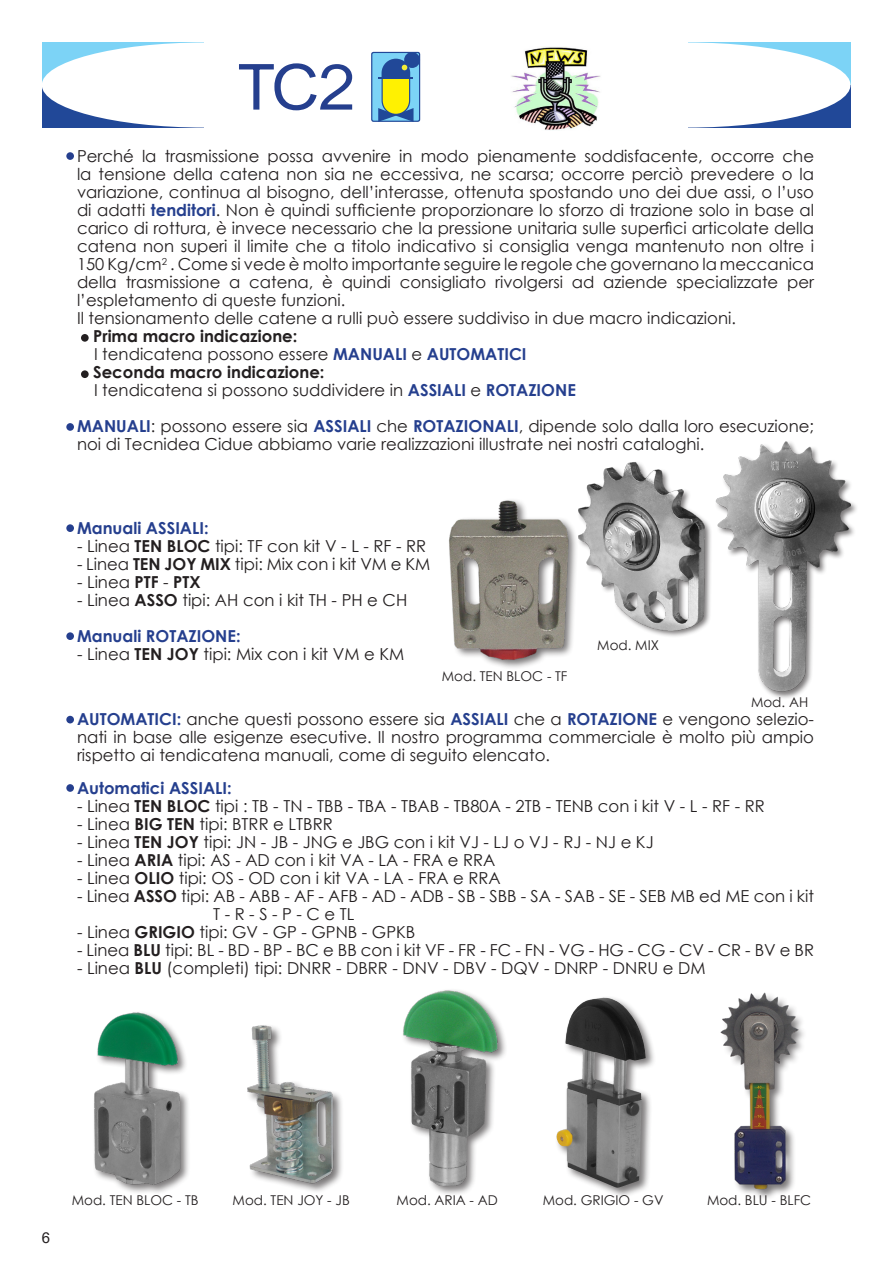
<style>
.page{position:relative;width:893px;height:1263px;background:#fff}
.page>*{position:absolute;margin:0;border:0;box-sizing:border-box;transform-origin:0 0}
.t1{font:16.5px/18px "Century Gothic";color:#231f20}
.t2{font:700 16.5px "Century Gothic";color:#253f8e}
.t3{font:700 16.5px "Century Gothic";color:#231f20}
.pag_sx{font:15px "Arial";color:#231f20}
.t4{font:13.5px "Century Gothic";color:#231f20}
.s1{font-weight:700;color:#253f8e}
.s2{font-weight:700}
</style>
<div class="page">
<div style="left:42px;top:43px;width:808px;height:42px;background:#7cd3f6"></div>
<div style="left:42px;top:85px;width:808px;height:43px;background:#214898"></div>
<div style="left:42px;top:43px;width:325px;height:85px;background:#fff;border-radius:50%"></div>
<div style="left:525px;top:43px;width:325px;height:85px;background:#fff;border-radius:50%"></div>
<div style="left:205px;top:36px;width:483px;height:102px;background:#fff"></div>
<svg style="left:371px;top:52px;width:49px;height:70px"></svg>
<hr style="left:379px;top:77px;width:34px;height:2px;background:#214898">
<svg style="left:239px;top:63px;width:114px;height:48px"></svg>
<img style="left:511px;top:47px;width:90px;height:83px">
<div style="left:448px;top:498px;width:130px;height:172px;background:#231f20;opacity:.6"></div>
<img style="left:449px;top:498px;width:120px;height:163px">
<img style="left:576px;top:462px;width:130px;height:177px">
<div style="left:715px;top:440px;width:143px;height:259px;background:#231f20;opacity:.6"></div>
<img style="left:706px;top:440px;width:144px;height:255px">
<img style="left:94px;top:1012px;width:95px;height:181px">
<div style="left:246px;top:1024px;width:98px;height:169px;background:#231f20;opacity:.6"></div>
<img style="left:246px;top:1024px;width:98px;height:164px">
<img style="left:403px;top:990px;width:103px;height:205px">
<div style="left:554px;top:996px;width:102px;height:202px;background:#231f20;opacity:.6"></div>
<img style="left:565px;top:997px;width:38px;height:71px">
<div style="left:720px;top:991px;width:87px;height:209px;background:#231f20;opacity:.6"></div>
<img style="left:720px;top:992px;width:79px;height:198px">
<div style="left:66px;top:152px;width:8px;height:8px;background:#253f8e;border-radius:50%"></div>
<div style="left:81px;top:370px;width:8px;height:8px;background:#231f20;border-radius:50%"></div>
<div style="left:81px;top:334px;width:8px;height:8px;background:#231f20;border-radius:50%"></div>
<div style="left:66px;top:423px;width:8px;height:8px;background:#253f8e;border-radius:50%"></div>
<div style="left:66px;top:524px;width:8px;height:8px;background:#253f8e;border-radius:50%"></div>
<div style="left:66px;top:632px;width:8px;height:8px;background:#253f8e;border-radius:50%"></div>
<div style="left:66px;top:716px;width:8px;height:7px;background:#253f8e;border-radius:50%"></div>
<div style="left:66px;top:784px;width:8px;height:8px;background:#253f8e;border-radius:50%"></div>
<p class="t1" style="left:77px;top:147px;width:739px">Perché la trasmissione possa avvenire in modo pienamente soddisfacente, occorre che la tensione della catena non sia ne eccessiva, ne scarsa; occorre perciò prevedere o la</p>
<p class="t1" style="left:77px;top:183px;width:739px;text-align:justify">variazione, continua al bisogno, dell’interasse, ottenuta spostando uno dei due assi, o l’uso di adatti <span class="s1">tenditori</span>. Non è quindi sufficiente proporzionare lo sforzo di trazione solo in base al carico di rottura, è invece necessario che la pressione unitaria sulle superfici articolate della catena non superi il limite che a titolo indicativo si consiglia venga mantenuto non oltre i</p>
<p class="t1" style="left:77px;top:255px;width:739px">150 Kg/cm<sup>2</sup> . Come si vede è molto importante seguire le regole che governano la meccanica</p>
<p class="t1" style="left:77px;top:273px;width:739px">della trasmissione a catena, è quindi consigliato rivolgersi ad aziende specializzate per</p>
<p class="t1" style="left:77px;top:291px;width:270px">l’espletamento di queste funzioni.</p>
<p class="t1" style="left:77px;top:309px;width:660px">Il tensionamento delle catene a rulli può essere suddiviso in due macro indicazioni.</p>
<p class="t3" style="left:82px;top:323px;width:217px">- Prima macro indicazione:</p>
<p class="t1" style="left:94px;top:345px;width:434px">I tendicatena possono essere <span class="s1">MANUALI</span> e <span class="s1">AUTOMATICI</span></p>
<p class="t3" style="left:82px;top:359px;width:244px">- Seconda macro indicazione:</p>
<p class="t1" style="left:94px;top:381px;width:483px">I tendicatena si possono suddividere in <span class="s1">ASSIALI</span> e <span class="s1">ROTAZIONE</span></p>
<p class="t1" style="left:77px;top:417px;width:739px"><span class="s1">MANUALI</span>: possono essere sia <span class="s1">ASSIALI</span> che <span class="s1">ROTAZIONALI</span>, dipende solo dalla loro esecuzione; noi di Tecnidea Cidue abbiamo varie realizzazioni illustrate nei nostri cataloghi.</p>
<p class="t2" style="left:77px;top:515px;width:133px">Manuali ASSIALI:</p>
<p class="t1" style="left:77px;top:536px;width:351px">- Linea <span class="s2">TEN BLOC</span> tipi: TF con kit V - L - RF - RR</p>
<p class="t1" style="left:77px;top:554px;width:355px">- Linea <span class="s2">TEN JOY MIX</span> tipi: Mix con i kit VM e KM</p>
<p class="t1" style="left:77px;top:572px;width:125px">- Linea <span class="s2">PTF</span> - <span class="s2">PTX</span></p>
<p class="t1" style="left:77px;top:590px;width:332px">- Linea <span class="s2">ASSO</span> tipi: AH con i kit TH - PH e CH</p>
<p class="t2" style="left:77px;top:623px;width:165px">Manuali ROTAZIONE:</p>
<p class="t1" style="left:77px;top:644px;width:329px">- Linea <span class="s2">TEN JOY</span> tipi: Mix con i kit VM e KM</p>
<p class="t4" style="left:442px;top:666px;width:127px">Mod. TEN BLOC - TF</p>
<p class="t4" style="left:597px;top:636px;width:63px">Mod. MIX</p>
<p class="t4" style="left:751px;top:692px;width:59px">Mod. AH</p>
<p class="t1" style="left:77px;top:710px;width:739px;text-align:justify"><span class="s1">AUTOMATICI:</span> anche questi possono essere sia <span class="s1">ASSIALI</span> che a <span class="s1">ROTAZIONE</span> e vengono selezio&shy;nati in base alle esigenze esecutive. Il nostro programma commerciale è molto più ampio rispetto ai tendicatena manuali, come di seguito elencato.</p>
<p class="t2" style="left:77px;top:775px;width:156px">Automatici ASSIALI:</p>
<p class="t1" style="left:77px;top:796px;width:689px">- Linea <span class="s2">TEN BLOC</span> tipi : TB - TN - TBB - TBA - TBAB - TB80A - 2TB - TENB con i kit V - L - RF - RR</p>
<p class="t1" style="left:77px;top:814px;width:257px">- Linea <span class="s2">BIG TEN</span> tipi: BTRR e LTBRR</p>
<p class="t1" style="left:77px;top:832px;width:578px">- Linea <span class="s2">TEN JOY</span> tipi: JN - JB - JNG e JBG con i kit VJ - LJ o VJ - RJ - NJ e KJ</p>
<p class="t1" style="left:77px;top:850px;width:420px">- Linea <span class="s2">ARIA</span> tipi: AS - AD con i kit VA - LA - FRA e RRA</p>
<p class="t1" style="left:77px;top:868px;width:425px">- Linea <span class="s2">OLIO</span> tipi: OS - OD con i kit VA - LA - FRA e RRA</p>
<p class="t1" style="left:77px;top:886px;width:739px">- Linea <span class="s2">ASSO</span> tipi: AB - ABB - AF - AFB - AD - ADB - SB - SBB - SA - SAB - SE - SEB MB ed ME con i kit</p>
<p class="t1" style="left:213px;top:904px;width:143px">T - R - S - P - C e TL</p>
<p class="t1" style="left:77px;top:922px;width:340px">- Linea <span class="s2">GRIGIO</span> tipi: GV - GP - GPNB - GPKB</p>
<p class="t1" style="left:77px;top:940px;width:739px">- Linea <span class="s2">BLU</span> tipi: BL - BD - BP - BC e BB con i kit VF - FR - FC - FN - VG - HG - CG - CV - CR - BV e BR</p>
<p class="t1" style="left:77px;top:958px;width:630px">- Linea <span class="s2">BLU</span> (completi) tipi: DNRR - DBRR - DNV - DBV - DQV - DNRP - DNRU e DM</p>
<p class="pag_sx" style="left:42px;top:1227px;width:10px">6</p>
<p class="t4" style="left:72px;top:1190px;width:128px">Mod. TEN BLOC - TB</p>
<p class="t4" style="left:233px;top:1190px;width:119px">Mod. TEN JOY - JB</p>
<p class="t4" style="left:397px;top:1190px;width:103px">Mod. ARIA - AD</p>
<p class="t4" style="left:543px;top:1190px;width:122px">Mod. GRIGIO - GV</p>
<p class="t4" style="left:707px;top:1190px;width:106px">Mod. BLU - BLFC</p>
</div>
